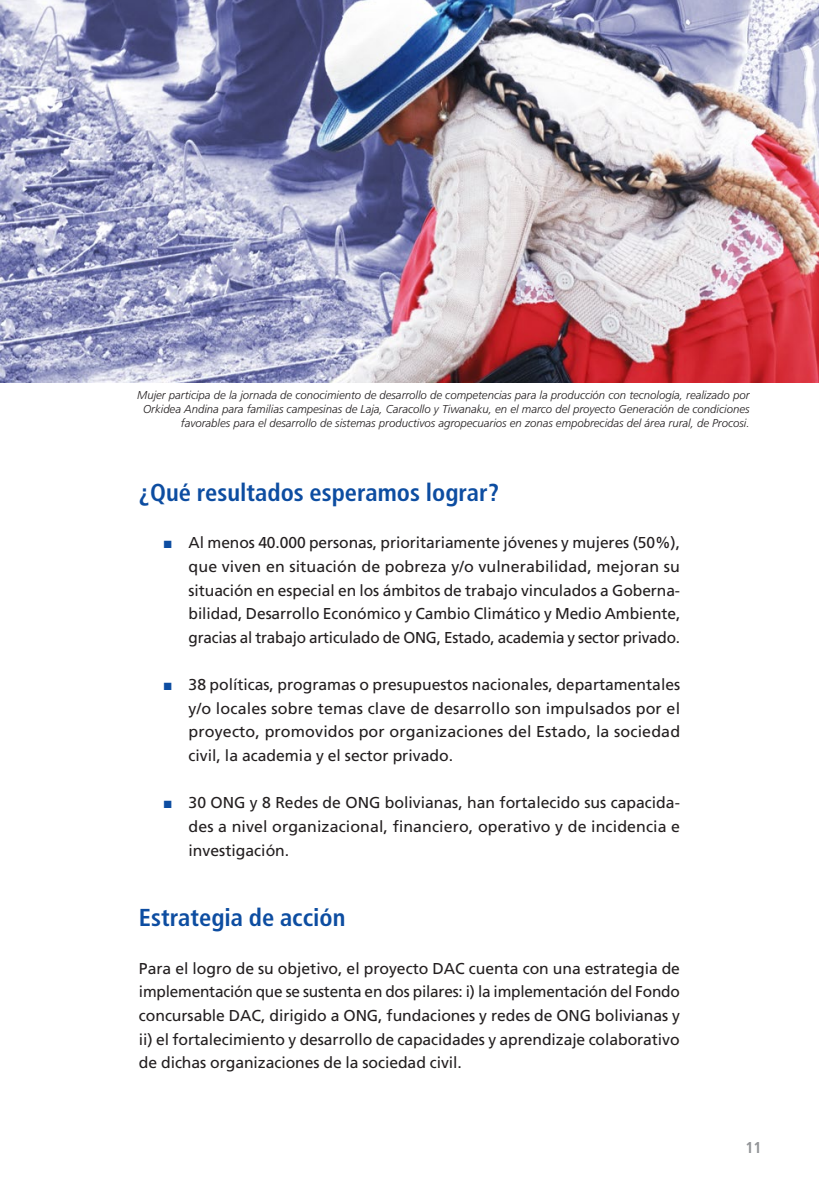
<style>
.page{position:relative;width:819px;height:1191px;background:#fff}
.page>*{position:absolute;margin:0;border:0;box-sizing:border-box;transform-origin:0 0}
._01_Sub_titulo_01{font:700 condensed 24.5px "Frutiger LT Std";color:#0d4da1}
.Cuerpo_01_CE{font:15.75px/23.6px "Frutiger LT Std";color:#231f20;text-align:justify}
.t1{font:700 condensed 15.75px "Frutiger LT Std";color:#939598}
.Pie_foto_Derecha{font:italic 300 11.38px/13.7px "Frutiger LT Std";color:#231f20;text-align:right}
.s1{color:#0d4da1}
</style>
<div class="page">
<img style="left:0;top:0;width:819px;height:383px">
<p class="Pie_foto_Derecha" style="left:137px;top:389px;width:613px">Mujer participa de la jornada de conocimiento de desarrollo de competencias para la producción con tecnología, realizado por<br>Orkidea Andina para familias campesinas de Laja, Caracollo y Tiwanaku, en el marco del proyecto Generación de condiciones favorables para el desarrollo de sistemas productivos agropecuarios en zonas empobrecidas del área rural, de Procosi.</p>
<p class="_01_Sub_titulo_01" style="left:139px;top:478px;width:361px">¿Qué resultados esperamos lograr?</p>
<p class="Cuerpo_01_CE" style="left:189px;top:531px;width:493px;text-indent:-25px"><span class="s1">■</span> Al menos 40.000 personas, prioritariamente jóvenes y mujeres (50%), que viven en situación de pobreza y/o vulnerabilidad, mejoran su situación en especial en los ámbitos de trabajo vinculados a Goberna&shy;bilidad, Desarrollo Económico y Cambio Climático y Medio Ambiente, gracias al trabajo articulado de ONG, Estado, academia y sector privado.</p>
<p class="Cuerpo_01_CE" style="left:189px;top:673px;width:493px;text-indent:-25px"><span class="s1">■</span> 38 políticas, programas o presupuestos nacionales, departamentales y/o locales sobre temas clave de desarrollo son impulsados por el proyecto, promovidos por organizaciones del Estado, la sociedad civil, la academia y el sector privado.</p>
<p class="Cuerpo_01_CE" style="left:189px;top:791px;width:493px;text-indent:-25px"><span class="s1">■</span> 30 ONG y 8 Redes de ONG bolivianas, han fortalecido sus capacida&shy;des a nivel organizacional, financiero, operativo y de incidencia e investigación.</p>
<p class="_01_Sub_titulo_01" style="left:139px;top:903px;width:208px">Estrategia de acción</p>
<p class="Cuerpo_01_CE" style="left:139px;top:956px;width:542px">Para el logro de su objetivo, el proyecto DAC cuenta con una estrategia de implementación que se sustenta en dos pilares: i) la implementación del Fondo concursable DAC, dirigido a ONG, fundaciones y redes de ONG bolivianas y ii) el fortalecimiento y desarrollo de capacidades y aprendizaje colaborativo de dichas organizaciones de la sociedad civil.</p>
<p class="t1" style="left:745px;top:1138px;width:18px">11</p>
</div>
